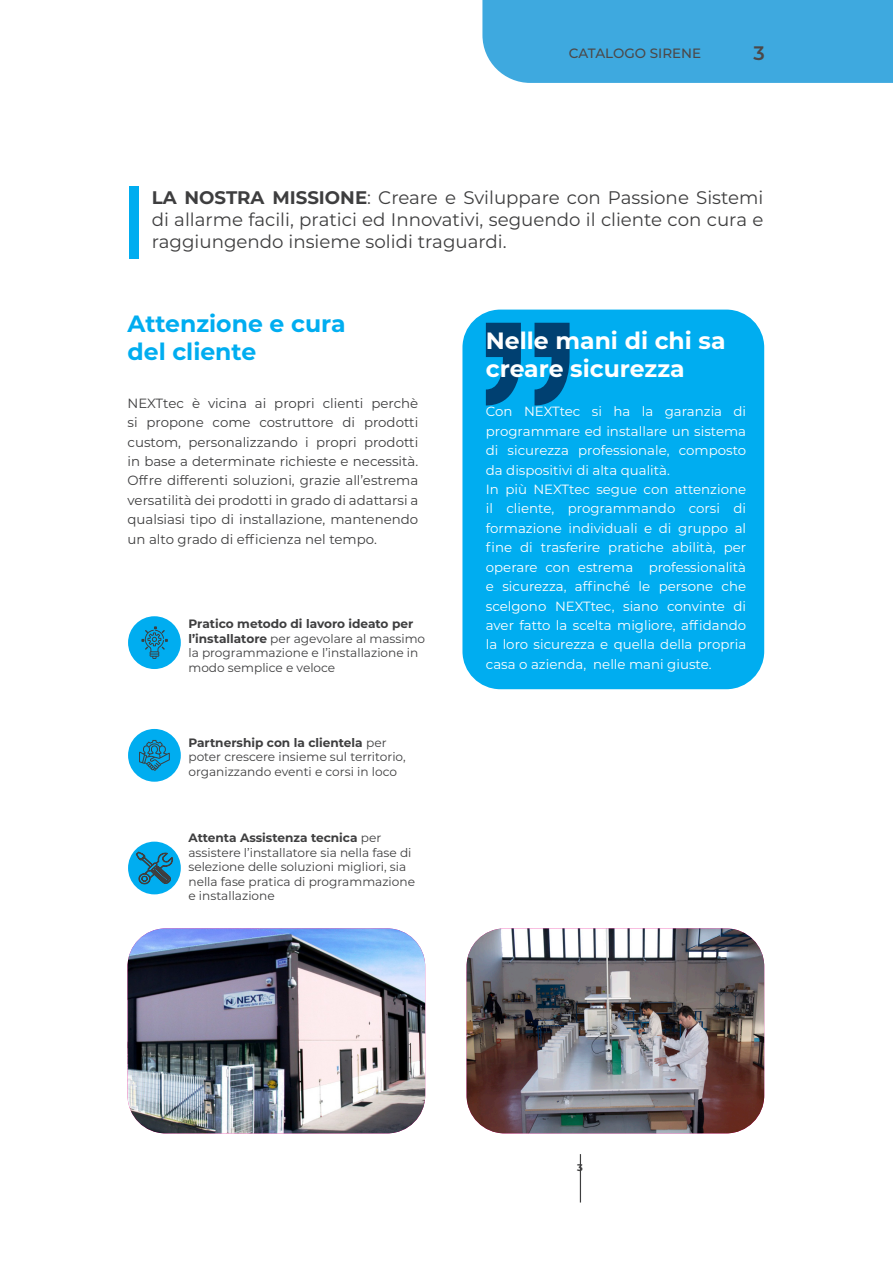
<style>
.page{position:relative;width:893px;height:1263px;background:#fff}
.page>*{position:absolute;margin:0;border:0;box-sizing:border-box;transform-origin:0 0}
.t1{font:700 23.55px/28.2px "Montserrat";color:#fff}
.t2{font:700 23.55px/28.2px "Montserrat";color:#00adf0}
.t3{font:600 19.5px "Montserrat";color:#4c4848}
.t4{font:18.15px/21.9px "Montserrat";color:#3e3e3f;text-align:justify}
.t5{font:500 13.5px "Montserrat";color:#4c4848}
.t6{font:13.35px/19.5px "Montserrat";color:#fff}
.t7{font:13.35px/19.5px "Montserrat";color:#3e3e3f;text-align:justify}
.t8{font:12.15px/14.5px "Montserrat";color:#3e3e3f}
.t9{font:700 9.75px "Montserrat";color:#3e3e3f}
.s1{font-weight:700}
</style>
<div class="page">
<div style="left:482px;top:0;width:411px;height:83px;background:#3ea9df"></div>
<div style="left:462px;top:310px;width:302px;height:379px;background:#00adf0;border-radius:38px"></div>
<svg style="left:486px;top:323px;width:84px;height:82px"></svg>
<div style="left:130px;top:187px;width:9px;height:72px;background:#00adf0"></div>
<img style="left:467px;top:928px;width:297px;height:205px">
<img style="left:128px;top:928px;width:297px;height:205px">
<div style="left:128px;top:616px;width:53px;height:53px;background:#00adf0;border-radius:50%"></div>
<svg style="left:141px;top:626px;width:27px;height:33px"></svg>
<div style="left:128px;top:729px;width:53px;height:53px;background:#00adf0;border-radius:50%"></div>
<svg style="left:139px;top:740px;width:31px;height:31px"></svg>
<hr style="left:580px;top:1154px;width:1px;height:48px;background:#3e3e3f">
<div style="left:128px;top:842px;width:53px;height:52px;background:#00adf0;border-radius:50%"></div>
<svg style="left:136px;top:851px;width:37px;height:34px"></svg>
<p class="t5" style="left:569px;top:44px;width:134px">CATALOGO SIRENE</p>
<h2 class="t3" style="left:753px;top:39px;width:13px">3</h2>
<h3 class="t4" style="left:152px;top:186px;width:613px"><span class="s1">LA NOSTRA MISSIONE</span>: Creare e Sviluppare con Passione Sistemi di allarme facili, pratici ed Innovativi, seguendo il cliente con cura e raggiungendo insieme solidi traguardi.</h3>
<h1 class="t2" style="left:128px;top:308px;width:220px">Attenzione e cura del cliente</h1>
<p class="t7" style="left:128px;top:393px;width:292px">NEXTtec è vicina ai propri clienti perchè si propone come costruttore di prodotti custom, personalizzando i propri prodotti in base a determinate richieste e necessità.<br>Offre differenti soluzioni, grazie all’estrema versatilità dei prodotti in grado di adattarsi a qualsiasi tipo di installazione, mantenendo un alto grado di efficienza nel tempo.</p>
<p class="t8" style="left:188px;top:616px;width:238px"><span class="s1">Pratico metodo di lavoro ideato per l’installatore</span> per agevolare al massimo la programmazione e l’installazione in modo semplice e veloce</p>
<p class="t8" style="left:188px;top:735px;width:219px"><span class="s1">Partnership con la clientela</span> per poter crescere insieme sul territorio, organizzando eventi e corsi in loco</p>
<p class="t8" style="left:188px;top:830px;width:228px"><span class="s1">Attenta Assistenza tecnica</span> per assistere l’installatore sia nella fase di selezione delle soluzioni migliori, sia nella fase pratica di programmazione e installazione</p>
<h1 class="t1" style="left:486px;top:326px;width:241px">Nelle mani di chi sa creare sicurezza</h1>
<p class="t6" style="left:486px;top:401px;width:262px">Con NEXTtec si ha la garanzia di programmare ed installare un sistema di sicurezza professionale, composto da dispositivi di alta qualità.<br>In più NEXTtec segue con attenzione il cliente, programmando corsi di formazione individuali e di gruppo al fine di trasferire pratiche abilità, per operare con estrema professionalità e sicurezza, affinché le persone che scelgono NEXTtec, siano convinte di aver fatto la scelta migliore, affidando la loro sicurezza e quella della propria casa o azienda, nelle mani giuste.</p>
<p class="t9" style="left:577px;top:1161px;width:7px">3</p>
</div>
